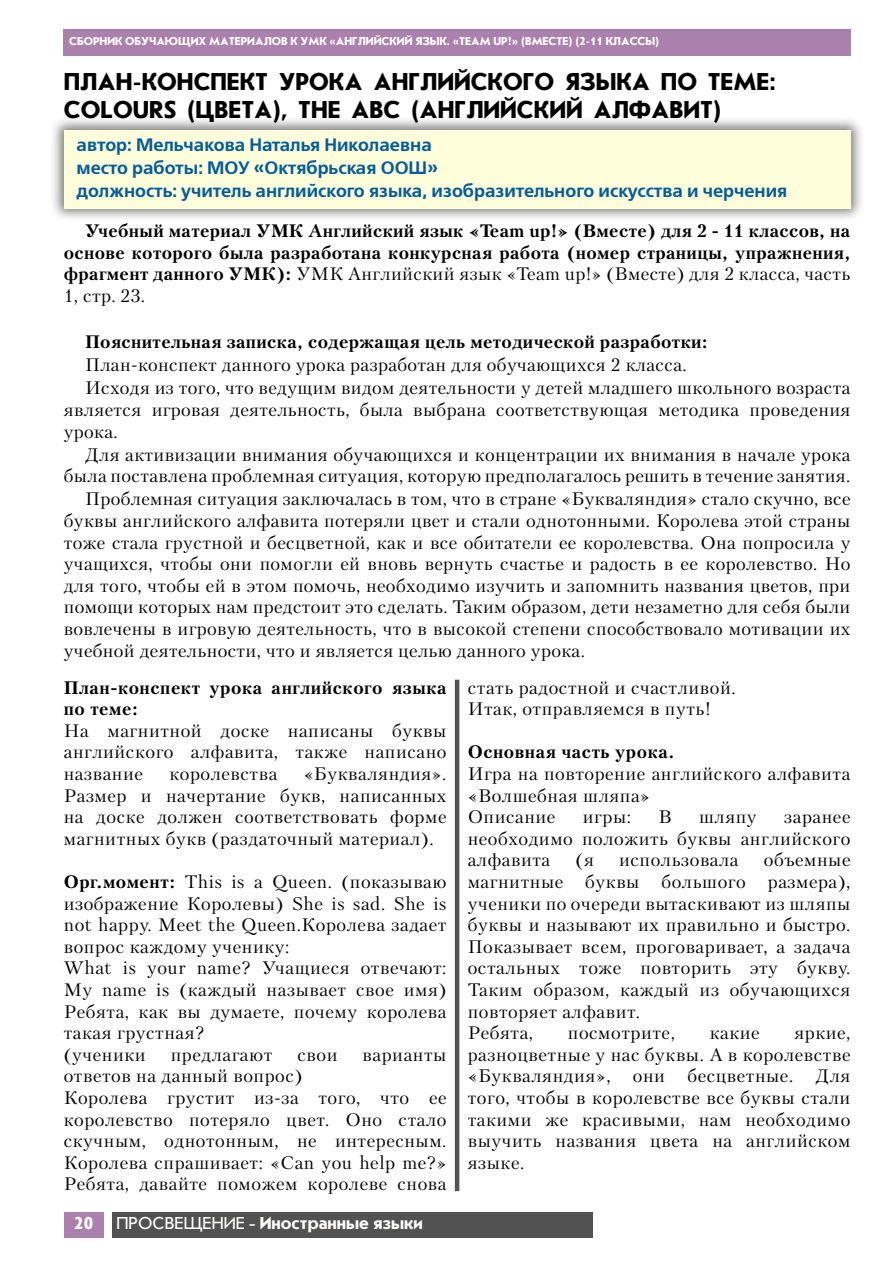
<style>
.page{position:relative;width:893px;height:1263px;background:#fff}
.page>*{position:absolute;margin:0;border:0;box-sizing:border-box;transform-origin:0 0}
.t1{font:700 25.5px/28.5px "Journal Sans C";color:#000}
.t2{font:18px/21.6px "Petersburg C San Pin";letter-spacing:.03em;color:#000}
.t3{font:700 18px/21.6px "Petersburg C San Pin";letter-spacing:.02em;color:#000;text-align:justify}
.t4{font:700 18px/23.1px "Free Set C";color:#005c9d}
.t5{font:700 18px "Journal Sans C";color:#fffefd}
.t6{font:700 12px "Journal Sans C";color:#fffefd}
.s1{font-weight:400}
.s2{font-weight:700}
</style>
<div class="page">
<div style="left:64px;top:1212px;width:40px;height:25px;background:#aa80ad"></div>
<div style="left:64px;top:30px;width:787px;height:26px;background:#aa80ad"></div>
<div style="left:112px;top:1212px;width:481px;height:25px;background:#525252"></div>
<div style="left:50px;top:116px;width:814px;height:106px;background:#525252;opacity:.75"></div>
<div style="left:64px;top:130px;width:786px;height:78px;background:#fffeda"></div>
<hr style="left:455px;top:680px;width:4px;height:511px;background:#525252">
<p class="t6" style="left:69px;top:35px;width:592px">СБОРНИК ОБУЧАЮЩИХ МАТЕРИАЛОВ К УМК «АНГЛИЙСКИЙ ЯЗЫК. «TEAM UP!» (ВМЕСТЕ) (2-11 КЛАССЫ)</p>
<h1 class="t1" style="left:64px;top:68px;width:714px">ПЛАН-КОНСПЕКТ УРОКА АНГЛИЙСКОГО ЯЗЫКА ПО ТЕМЕ:<br>COLOURS (ЦВЕТА), THE ABC (АНГЛИЙСКИЙ АЛФАВИТ)</h1>
<p class="t4" style="left:77px;top:133px;width:712px">автор: Мельчакова Наталья Николаевна<br>место работы: МОУ «Октябрьская ООШ»<br>должность: учитель английского языка, изобразительного искусства и черчения</p>
<p class="t3" style="left:64px;top:220px;width:788px;text-indent:21px">Учебный материал УМК Английский язык «Team up!» (Вместе) для 2 - 11 классов, на основе которого была разработана конкурсная работа (номер страницы, упражнения, фрагмент данного УМК): <span class="s1">УМК Английский язык «Team up!» (Вместе) для 2 класса, часть 1, стр. 23.</span></p>
<p class="t3" style="left:85px;top:331px;width:624px">Пояснительная записка, содержащая цель методической разработки:</p>
<p class="t2" style="left:85px;top:354px;width:603px">План-конспект данного урока разработан для обучающихся 2 класса.</p>
<p class="t2" style="left:85px;top:377px;width:767px">Исходя из того, что ведущим видом деятельности у детей младшего школьного возраста</p>
<p class="t2" style="left:64px;top:399px;width:788px">является игровая деятельность, была выбрана соответствующая методика проведения</p>
<p class="t2" style="left:64px;top:420px;width:56px">урока.</p>
<p class="t2" style="left:85px;top:443px;width:767px">Для активизации внимания обучающихся и концентрации их внимания в начале урока</p>
<p class="t2" style="left:64px;top:465px;width:788px">была поставлена проблемная ситуация, которую предполагалось решить в течение занятия.</p>
<p class="t2" style="left:85px;top:488px;width:767px">Проблемная ситуация заключалась в том, что в стране «Букваляндия» стало скучно, все</p>
<p class="t2" style="left:64px;top:510px;width:788px">буквы английского алфавита потеряли цвет и стали однотонными. Королева этой страны</p>
<p class="t2" style="left:64px;top:531px;width:788px">тоже стала грустной и бесцветной, как и все обитатели ее королевства. Она попросила у</p>
<p class="t2" style="left:64px;top:553px;width:788px">учащихся, чтобы они помогли ей вновь вернуть счастье и радость в ее королевство. Но</p>
<p class="t2" style="left:64px;top:574px;width:788px">для того, чтобы ей в этом помочь, необходимо изучить и запомнить названия цветов, при</p>
<p class="t2" style="left:64px;top:596px;width:788px">помощи которых нам предстоит это сделать. Таким образом, дети незаметно для себя были</p>
<p class="t2" style="left:64px;top:618px;width:788px">вовлечены в игровую деятельность, что в высокой степени способствовало мотивации их</p>
<p class="t2" style="left:64px;top:639px;width:523px">учебной деятельности, что и является целью данного урока.</p>
<p class="t3" style="left:64px;top:676px;width:384px">План-конспект урока английского языка по теме:</p>
<p class="t2" style="left:64px;top:719px;width:384px;text-align:justify">На магнитной доске написаны буквы английского алфавита, также написано название</p>
<p class="t2" style="left:468px;top:676px;width:269px">стать радостной и счастливой.<br>Итак, отправляемся в путь!</p>
<p class="t3" style="left:468px;top:741px;width:208px">Основная часть урока.</p>
<p class="t2" style="left:468px;top:763px;width:384px">Игра на повторение английского алфавита «Волшебная шляпа»<br>Описание</p>
<p class="t2" style="left:64px;top:763px;width:384px;text-align:justify;text-indent:240px">«Букваляндия».<br>Размер и начертание букв, написанных на доске должен соответствовать форме магнитных букв (раздаточный материал).</p>
<p class="t2" style="left:64px;top:871px;width:384px"><span class="s2">Орг.момент:</span> This is a Queen. (показываю изображение Королевы) She is sad. She is not happy. Meet the Queen.Королева задает вопрос каждому ученику:<br>What is your name? Учащиеся отвечают:<br>My name is (каждый называет свое имя)<br>Ребята, как вы думаете, почему королева такая грустная?<br>(ученики</p>
<p class="t2" style="left:169px;top:763px;width:109px">королевства</p>
<p class="t2" style="left:583px;top:806px;width:50px">игры:</p>
<p class="t2" style="left:658px;top:806px;width:15px">В</p>
<p class="t2" style="left:699px;top:806px;width:59px">шляпу</p>
<p class="t2" style="left:468px;top:806px;width:384px;text-align:justify;text-indent:316px">заранее необходимо положить буквы английского алфавита</p>
<p class="t2" style="left:468px;top:849px;width:384px;text-indent:296px">объемные магнитные буквы большого размера), ученики по очереди вытаскивают из шляпы буквы и называют их правильно и быстро.<br>Показывает всем, проговаривает, а задача остальных тоже повторить эту букву.<br>Таким образом, каждый из обучающихся повторяет алфавит.<br>Ребята,</p>
<p class="t2" style="left:575px;top:849px;width:20px">(я</p>
<p class="t2" style="left:619px;top:849px;width:121px">использовала</p>
<p class="t2" style="left:468px;top:1022px;width:384px;text-align:justify;text-indent:327px">яркие, разноцветные у нас буквы. А в королевстве «Букваляндия», они бесцветные. Для того, чтобы в королевстве все буквы стали такими же красивыми, нам необходимо выучить названия цвета на английском языке.</p>
<p class="t2" style="left:568px;top:1022px;width:108px">посмотрите,</p>
<p class="t2" style="left:710px;top:1022px;width:51px">какие</p>
<p class="t2" style="left:171px;top:1043px;width:103px">предлагают</p>
<p class="t2" style="left:297px;top:1043px;width:42px">свои</p>
<p class="t2" style="left:363px;top:1043px;width:85px">варианты</p>
<p class="t2" style="left:64px;top:1065px;width:384px">ответов на данный вопрос)<br>Королева грустит из-за того, что ее королевство потеряло цвет. Оно стало скучным, однотонным, не интересным.<br>Королева спрашивает: «Can you help me?» Ребята, давайте поможем королеве снова</p>
<p class="t5" style="left:74px;top:1213px;width:20px">20</p>
<p class="t5" style="left:117px;top:1214px;width:308px"><span class="s1">ПРОСВЕЩЕНИЕ -</span> Иностранные языки</p>
</div>
